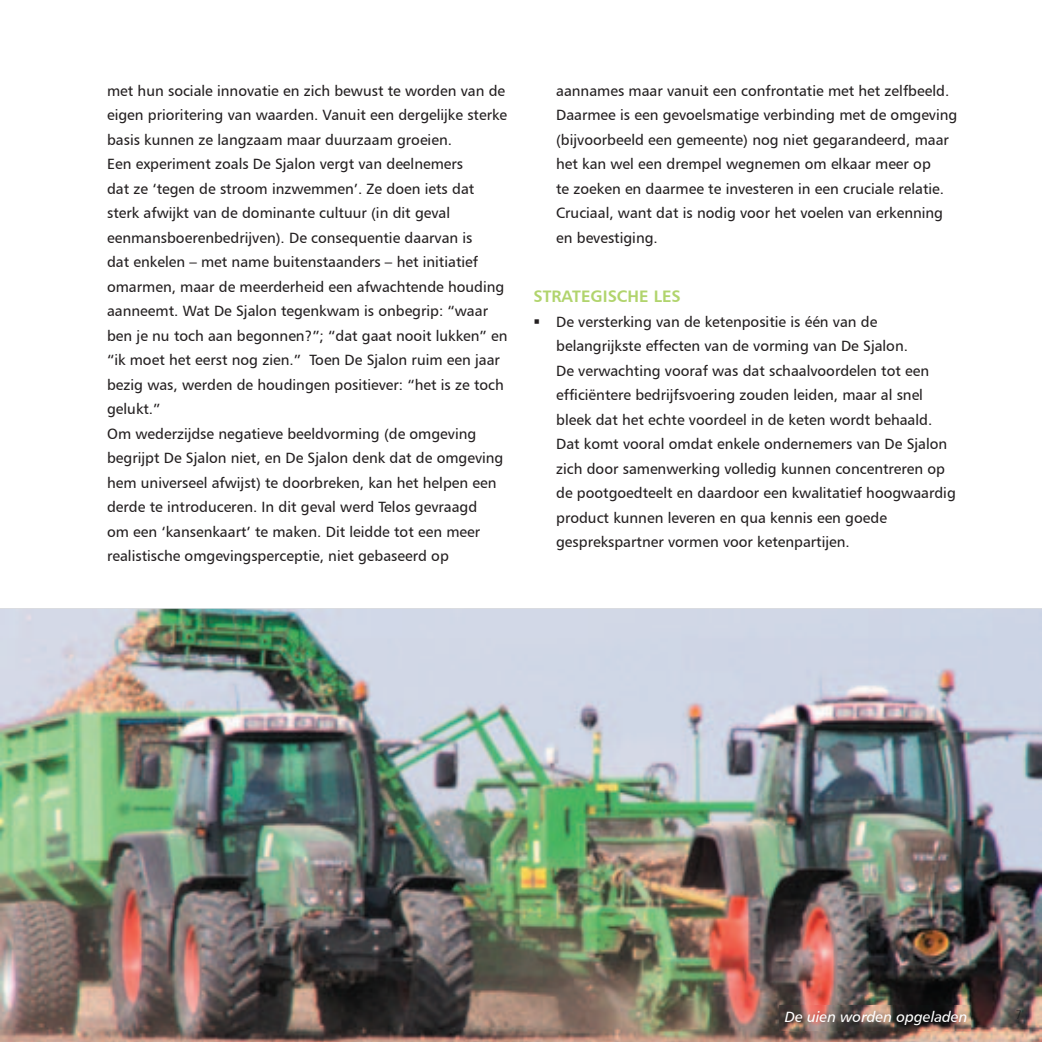
<style>
.page{position:relative;width:1042px;height:1042px;background:#fff}
.page>*{position:absolute;margin:0;border:0;box-sizing:border-box;transform-origin:0 0}
.t1{font:16.62px "Humanist 777 BT Bold B";color:#b1d46d}
.t2{font:14.88px/24.5px "Humanist 777 BT Roman B";color:#231f20}
.t3{font:14.88px "Humanist 777 BT Italic B";color:#fff}
.t4{font:300 condensed 12.25px "Frutiger";color:#231f20}
</style>
<div class="page">
<img style="left:0;top:609px;width:1042px;height:433px">
<img style="left:779px;top:1006px;width:192px;height:24px">
<p class="t2" style="left:107px;top:78px;width:402px">met hun sociale innovatie en zich bewust te worden van de eigen prioritering van waarden. Vanuit een dergelijke sterke basis kunnen ze langzaam maar duurzaam groeien.<br>Een experiment zoals De Sjalon vergt van deelnemers<br>dat ze ‘tegen de stroom inzwemmen’. Ze doen iets dat sterk afwijkt van de dominante cultuur (in dit geval eenmansboerenbedrijven). De consequentie daarvan is<br>dat enkelen – met name buitenstaanders – het initiatief omarmen, maar de meerderheid een afwachtende houding aanneemt. Wat De Sjalon tegenkwam is onbegrip: “waar ben je nu toch aan begonnen?”; “dat gaat nooit lukken” en “ik moet het eerst nog zien.” Toen De Sjalon ruim een jaar bezig was, werden de houdingen positiever: “het is ze toch gelukt.”<br>Om wederzijdse negatieve beeldvorming (de omgeving begrijpt De Sjalon niet, en De Sjalon denk dat de omgeving hem universeel afwijst) te doorbreken, kan het helpen een derde te introduceren. In dit geval werd Telos gevraagd<br>om een ‘kansenkaart’ te maken. Dit leidde tot een meer realistische omgevingsperceptie, niet gebaseerd op</p>
<p class="t2" style="left:556px;top:78px;width:403px">aannames maar vanuit een confrontatie met het zelfbeeld.<br>Daarmee is een gevoelsmatige verbinding met de omgeving (bijvoorbeeld een gemeente) nog niet gegarandeerd, maar het kan wel een drempel wegnemen om elkaar meer op<br>te zoeken en daarmee te investeren in een cruciale relatie.<br>Cruciaal, want dat is nodig voor het voelen van erkenning en bevestiging.</p>
<p class="t1" style="left:533px;top:286px;width:149px">STRATEGISCHE LES</p>
<p class="t2" style="left:556px;top:309px;width:401px;text-indent:-23px">▪ De versterking van de ketenpositie is één van de belangrijkste effecten van de vorming van De Sjalon.<br>De verwachting vooraf was dat schaalvoordelen tot een efficiëntere bedrijfsvoering zouden leiden, maar al snel bleek dat het echte voordeel in de keten wordt behaald.<br>Dat komt vooral omdat enkele ondernemers van De Sjalon zich door samenwerking volledig kunnen concentreren op de pootgoedteelt en daardoor een kwalitatief hoogwaardig product kunnen leveren en qua kennis een goede gesprekspartner vormen voor ketenpartijen.</p>
<p class="t3" style="left:785px;top:1007px;width:184px">De uien worden opgeladen</p>
<p class="t4" style="left:1015px;top:1008px;width:7px">7</p>
</div>
